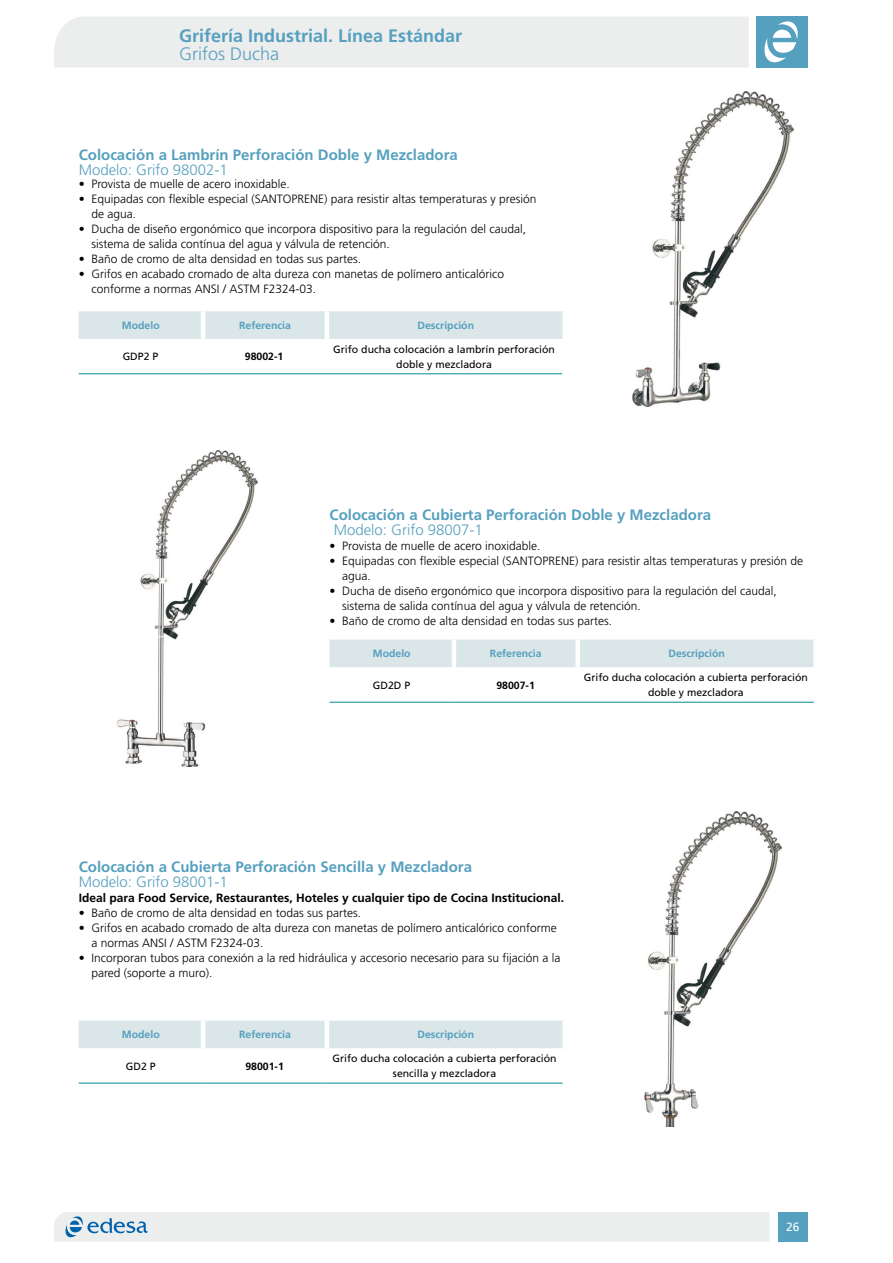
<style>
.page{position:relative;width:893px;height:1263px;background:#fff}
.page>*{position:absolute;margin:0;border:0;box-sizing:border-box;transform-origin:0 0}
.t1{font:700 18px "Frutiger LT Std";color:#56a0bf}
.t2{font:300 18px "Frutiger LT Std";color:#56a0bf}
.t3{font:700 15px "Frutiger LT Std";color:#56a0bf}
.t4{font:300 15px "Frutiger LT Std";color:#56a0bf}
.t5{font:300 12px/15px "Frutiger LT Std";color:#000}
.t6{font:700 12px "Frutiger LT Std";color:#000}
.t7{font:12px "Frutiger LT Std";color:#fff}
.t8{font:10.5px/15px "Frutiger LT Std";color:#000;text-align:center}
.t9{font:700 10.5px "Frutiger LT Std";color:#56a0bf}
.t10{font:700 10.5px "Frutiger LT Std";color:#000}
</style>
<div class="page">
<img style="left:632px;top:91px;width:161px;height:316px">
<img style="left:118px;top:451px;width:140px;height:315px">
<img style="left:644px;top:812px;width:137px;height:315px">
<div style="left:54px;top:17px;width:694px;height:51px;background:#eceded"></div>
<div style="left:757px;top:16px;width:51px;height:52px;background:#56a0bf"></div>
<svg style="left:764px;top:21px;width:34px;height:42px"></svg>
<div style="left:778px;top:1212px;width:30px;height:30px;background:#56a0bf"></div>
<div style="left:54px;top:1212px;width:715px;height:30px;background:#eceded"></div>
<div style="left:79px;top:311px;width:483px;height:28px;background:#dbe6e9"></div>
<hr style="left:201px;top:311px;width:4px;height:28px;background:#fff">
<hr style="left:325px;top:311px;width:4px;height:28px;background:#fff">
<hr style="left:79px;top:374px;width:123px;height:1px;background:#008b9a">
<hr style="left:202px;top:374px;width:124px;height:1px;background:#008b9a">
<hr style="left:326px;top:374px;width:236px;height:1px;background:#008b9a">
<div style="left:330px;top:639px;width:483px;height:28px;background:#dbe6e9"></div>
<hr style="left:452px;top:639px;width:4px;height:28px;background:#fff">
<div style="left:575px;top:639px;width:5px;height:28px;background:#fff"></div>
<div style="left:79px;top:1020px;width:483px;height:28px;background:#dbe6e9"></div>
<hr style="left:201px;top:1020px;width:4px;height:28px;background:#fff">
<hr style="left:325px;top:1020px;width:4px;height:28px;background:#fff">
<hr style="left:330px;top:702px;width:123px;height:1px;background:#008b9a">
<hr style="left:453px;top:702px;width:125px;height:1px;background:#008b9a">
<hr style="left:578px;top:702px;width:236px;height:1px;background:#008b9a">
<hr style="left:79px;top:1083px;width:124px;height:1px;background:#008b9a">
<hr style="left:203px;top:1083px;width:124px;height:1px;background:#008b9a">
<hr style="left:327px;top:1083px;width:236px;height:1px;background:#008b9a">
<h1 class="t1" style="left:179px;top:25px;width:285px">Grifería Industrial. Línea Estándar</h1>
<h1 class="t2" style="left:179px;top:43px;width:102px">Grifos Ducha</h1>
<p class="t3" style="left:79px;top:146px;width:381px">Colocación a Lambrín Perforación Doble y Mezcladora</p>
<p class="t4" style="left:79px;top:162px;width:151px">Modelo: Grifo 98002-1</p>
<p class="t5" style="left:79px;top:177px;width:213px">• Provista de muelle de acero inoxidable.</p>
<p class="t5" style="left:91px;top:192px;width:446px;text-indent:-13px">• Equipadas con flexible especial (SANTOPRENE) para resistir altas temperaturas y presión de agua.</p>
<p class="t5" style="left:91px;top:222px;width:436px;text-indent:-13px">• Ducha de diseño ergonómico que incorpora dispositivo para la regulación del caudal, sistema de salida contínua del agua y válvula de retención.</p>
<p class="t5" style="left:79px;top:252px;width:284px">• Baño de cromo de alta densidad en todas sus partes.</p>
<p class="t5" style="left:91px;top:267px;width:414px;text-indent:-13px">• Grifos en acabado cromado de alta dureza con manetas de polímero anticalórico conforme a normas ANSI / ASTM F2324-03.</p>
<p class="t9" style="left:122px;top:319px;width:39px">Modelo</p>
<p class="t9" style="left:239px;top:319px;width:53px">Referencia</p>
<p class="t9" style="left:418px;top:319px;width:58px">Descripción</p>
<p class="t8" style="left:123px;top:349px;width:37px">GDP2 P</p>
<p class="t10" style="left:245px;top:350px;width:40px">98002-1</p>
<p class="t8" style="left:333px;top:342px;width:223px">Grifo ducha colocación a lambrín perforación doble y mezcladora</p>
<p class="t3" style="left:330px;top:506px;width:383px">Colocación a Cubierta Perforación Doble y Mezcladora</p>
<p class="t4" style="left:334px;top:521px;width:151px">Modelo: Grifo 98007-1</p>
<p class="t5" style="left:330px;top:538px;width:213px">• Provista de muelle de acero inoxidable.</p>
<p class="t5" style="left:342px;top:553px;width:462px;text-indent:-13px">• Equipadas con flexible especial (SANTOPRENE) para resistir altas temperaturas y presión de agua.</p>
<p class="t5" style="left:342px;top:583px;width:436px;text-indent:-13px">• Ducha de diseño ergonómico que incorpora dispositivo para la regulación del caudal, sistema de salida contínua del agua y válvula de retención.</p>
<p class="t5" style="left:330px;top:613px;width:284px">• Baño de cromo de alta densidad en todas sus partes.</p>
<p class="t9" style="left:373px;top:647px;width:39px">Modelo</p>
<p class="t9" style="left:490px;top:647px;width:53px">Referencia</p>
<p class="t9" style="left:668px;top:647px;width:58px">Descripción</p>
<p class="t8" style="left:373px;top:678px;width:39px">GD2D P</p>
<p class="t10" style="left:496px;top:679px;width:40px">98007-1</p>
<p class="t8" style="left:584px;top:670px;width:225px">Grifo ducha colocación a cubierta perforación doble y mezcladora</p>
<p class="t3" style="left:79px;top:858px;width:395px">Colocación a Cubierta Perforación Sencilla y Mezcladora</p>
<p class="t4" style="left:79px;top:873px;width:151px">Modelo: Grifo 98001-1</p>
<p class="t6" style="left:79px;top:891px;width:487px">Ideal para Food Service, Restaurantes, Hoteles y cualquier tipo de Cocina Institucional.</p>
<p class="t5" style="left:79px;top:905px;width:284px">• Baño de cromo de alta densidad en todas sus partes.</p>
<p class="t5" style="left:91px;top:920px;width:467px;text-indent:-13px">• Grifos en acabado cromado de alta dureza con manetas de polímero anticalórico conforme a normas ANSI / ASTM F2324-03.</p>
<p class="t5" style="left:91px;top:950px;width:471px;text-indent:-13px">• Incorporan tubos para conexión a la red hidráulica y accesorio necesario para su fijación a la pared (soporte a muro).</p>
<p class="t9" style="left:122px;top:1028px;width:39px">Modelo</p>
<p class="t9" style="left:239px;top:1028px;width:53px">Referencia</p>
<p class="t9" style="left:418px;top:1028px;width:58px">Descripción</p>
<p class="t8" style="left:126px;top:1058px;width:31px">GD2 P</p>
<p class="t10" style="left:245px;top:1060px;width:40px">98001-1</p>
<p class="t8" style="left:333px;top:1051px;width:225px">Grifo ducha colocación a cubierta perforación sencilla y mezcladora</p>
<p class="t7" style="left:786px;top:1220px;width:15px">26</p>
</div>
